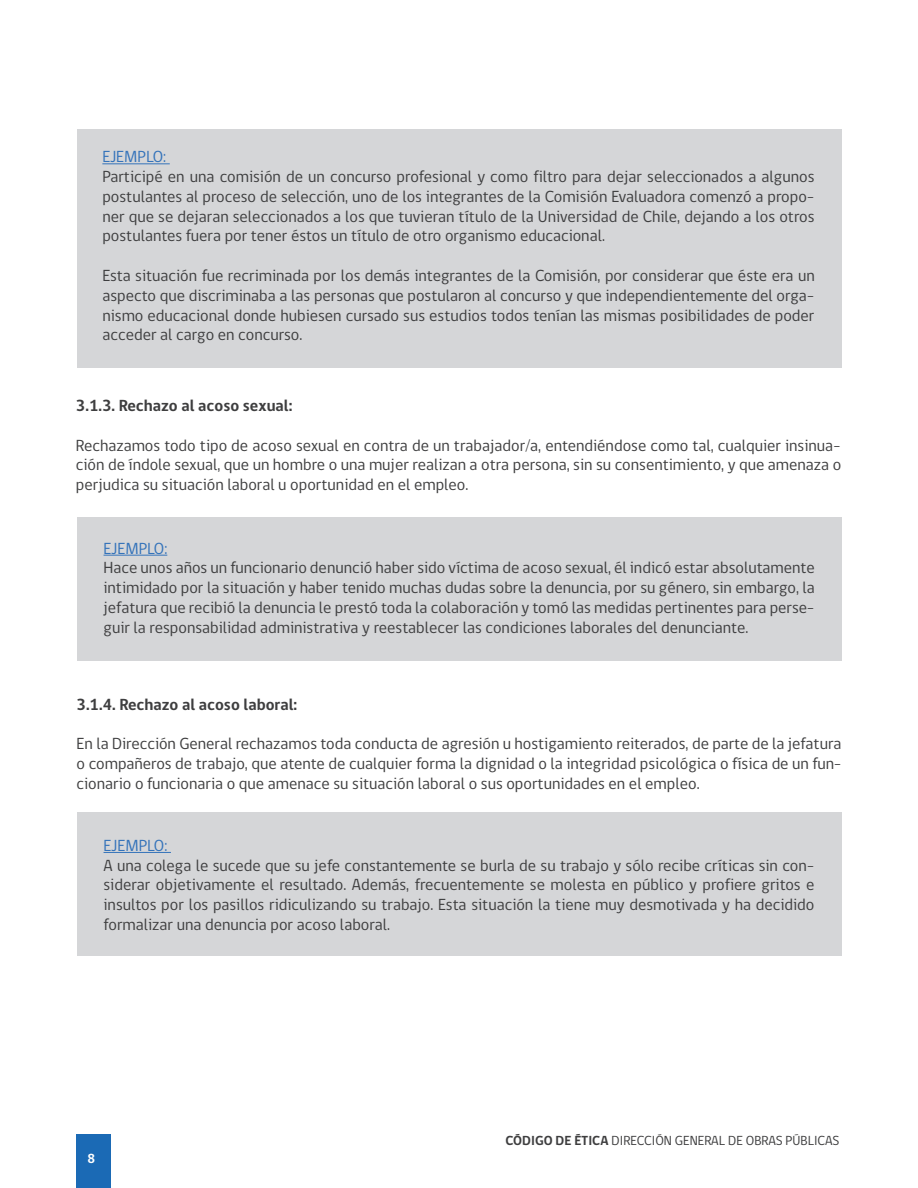
<style>
.page{position:relative;width:918px;height:1188px;background:#fff}
.page>*{position:absolute;margin:0;border:0;box-sizing:border-box;transform-origin:0 0}
.t1{font:16.5px/19.8px "gob CL";color:#3e3e3f;text-align:justify}
.t2{font:700 16.5px "gob CL";color:#3e3e3f}
.t3{font:16.5px "gob CL";color:#3473ba}
.t4{font:13.5px "gob CL";color:#3e3e3f}
.t5{font:700 13.5px "gob CL";color:#fff}
.s1{font-weight:700}
</style>
<div class="page">
<div style="left:77px;top:1135px;width:34px;height:53px;background:#1b6ab5"></div>
<div style="left:77px;top:129px;width:764px;height:239px;background:#d5d6d8"></div>
<hr style="left:102px;top:163px;width:68px;height:1px;background:#3473ba">
<div style="left:77px;top:517px;width:764px;height:143px;background:#d5d6d8"></div>
<hr style="left:104px;top:555px;width:63px;height:1px;background:#3473ba">
<div style="left:77px;top:812px;width:764px;height:143px;background:#d5d6d8"></div>
<hr style="left:104px;top:852px;width:67px;height:1px;background:#3473ba">
<p class="t3" style="left:102px;top:145px;width:65px">EJEMPLO:</p>
<p class="t1" style="left:102px;top:167px;width:714px">Participé en una comisión de un concurso profesional y como filtro para dejar seleccionados a algunos postulantes al proceso de selección, uno de los integrantes de la Comisión Evaluadora comenzó a propo&shy;ner que se dejaran seleccionados a los que tuvieran título de la Universidad de Chile, dejando a los otros postulantes fuera por tener éstos un título de otro organismo educacional.</p>
<p class="t1" style="left:102px;top:266px;width:714px">Esta situación fue recriminada por los demás integrantes de la Comisión, por considerar que éste era un aspecto que discriminaba a las personas que postularon al concurso y que independientemente del orga&shy;nismo educacional donde hubiesen cursado sus estudios todos tenían las mismas posibilidades de poder acceder al cargo en concurso.</p>
<p class="t2" style="left:76px;top:394px;width:218px">3.1.3. Rechazo al acoso sexual:</p>
<p class="t1" style="left:76px;top:436px;width:767px">Rechazamos todo tipo de acoso sexual en contra de un trabajador/a, entendiéndose como tal, cualquier insinua&shy;ción de índole sexual, que un hombre o una mujer realizan a otra persona, sin su consentimiento, y que amenaza o perjudica su situación laboral u oportunidad en el empleo.</p>
<p class="t3" style="left:104px;top:537px;width:65px">EJEMPLO:</p>
<p class="t1" style="left:104px;top:558px;width:713px">Hace unos años un funcionario denunció haber sido víctima de acoso sexual, él indicó estar absolutamente intimidado por la situación y haber tenido muchas dudas sobre la denuncia, por su género, sin embargo, la jefatura que recibió la denuncia le prestó toda la colaboración y tomó las medidas pertinentes para perse&shy;guir la responsabilidad administrativa y reestablecer las condiciones laborales del denunciante.</p>
<p class="t2" style="left:77px;top:693px;width:222px">3.1.4. Rechazo al acoso laboral:</p>
<p class="t1" style="left:77px;top:734px;width:766px">En la Dirección General rechazamos toda conducta de agresión u hostigamiento reiterados, de parte de la jefatura o compañeros de trabajo, que atente de cualquier forma la dignidad o la integridad psicológica o física de un fun&shy;cionario o funcionaria o que amenace su situación laboral o sus oportunidades en el empleo.</p>
<p class="t3" style="left:104px;top:834px;width:65px">EJEMPLO:</p>
<p class="t1" style="left:104px;top:856px;width:713px">A una colega le sucede que su jefe constantemente se burla de su trabajo y sólo recibe críticas sin con&shy;siderar objetivamente el resultado. Además, frecuentemente se molesta en público y profiere gritos e insultos por los pasillos ridiculizando su trabajo. Esta situación la tiene muy desmotivada y ha decidido formalizar una denuncia por acoso laboral.</p>
<p class="t5" style="left:87px;top:1149px;width:9px">8</p>
<p class="t4" style="left:505px;top:1131px;width:336px"><span class="s1">CÓDIGO DE ÉTICA</span> DIRECCIÓN GENERAL DE OBRAS PÚBLICAS</p>
</div>
